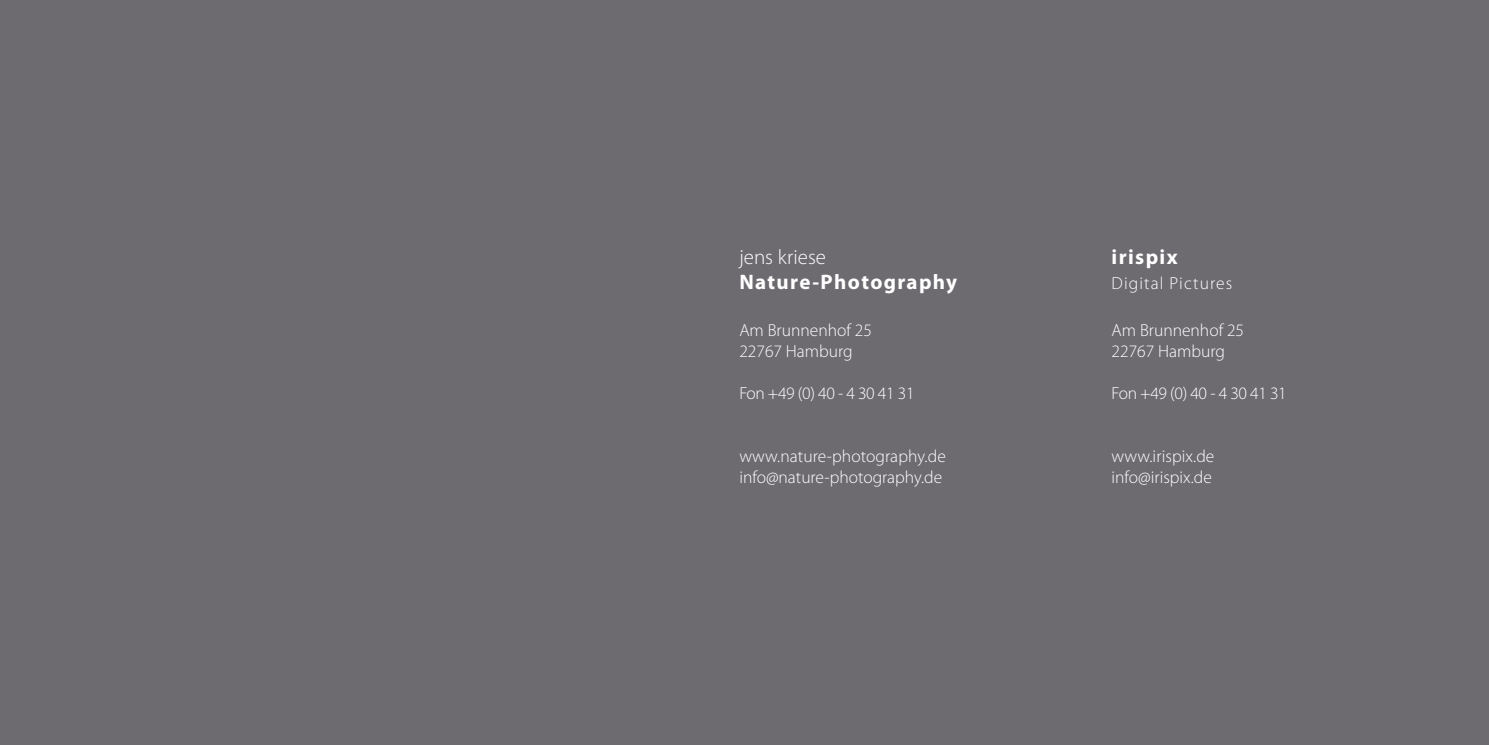
<style>
.page{position:relative;width:1489px;height:745px;background:#fff}
.page>*{position:absolute;margin:0;border:0;box-sizing:border-box;transform-origin:0 0}
.t1{font:700 21px "Myriad Pro";letter-spacing:.065em;color:#fff}
.t2{font:300 21px "Myriad Pro";color:#fff}
.t3{font:300 17.5px "Myriad Pro";color:#fff}
.t4{font:300 17.5px "Myriad Pro";letter-spacing:-.02em;color:#fff}
.t5{font:300 17.5px "Myriad Pro";letter-spacing:.065em;color:#fff}
</style>
<div class="page">
<div style="left:0;top:0;width:1488px;height:744px;background:#6d6b70"></div>
<p class="t2" style="left:739px;top:245px;width:88px">jens kriese</p>
<p class="t1" style="left:739px;top:270px;width:219px">Nature-Photography</p>
<p class="t3" style="left:739px;top:320px;width:134px">Am Brunnenhof 25</p>
<p class="t3" style="left:739px;top:341px;width:115px">22767 Hamburg</p>
<p class="t4" style="left:739px;top:383px;width:177px">Fon +49 (0) 40 - 4 30 41 31</p>
<p class="t3" style="left:739px;top:446px;width:208px">www.nature-photography.de</p>
<p class="t3" style="left:739px;top:467px;width:204px">info@nature-photography.de</p>
<p class="t1" style="left:1111px;top:245px;width:68px">irispix</p>
<p class="t5" style="left:1111px;top:274px;width:122px">Digital Pictures</p>
<p class="t3" style="left:1111px;top:320px;width:134px">Am Brunnenhof 25</p>
<p class="t3" style="left:1111px;top:341px;width:115px">22767 Hamburg</p>
<p class="t4" style="left:1111px;top:383px;width:177px">Fon +49 (0) 40 - 4 30 41 31</p>
<p class="t3" style="left:1111px;top:446px;width:104px">www.irispix.de</p>
<p class="t3" style="left:1111px;top:467px;width:102px">info@irispix.de</p>
</div>
